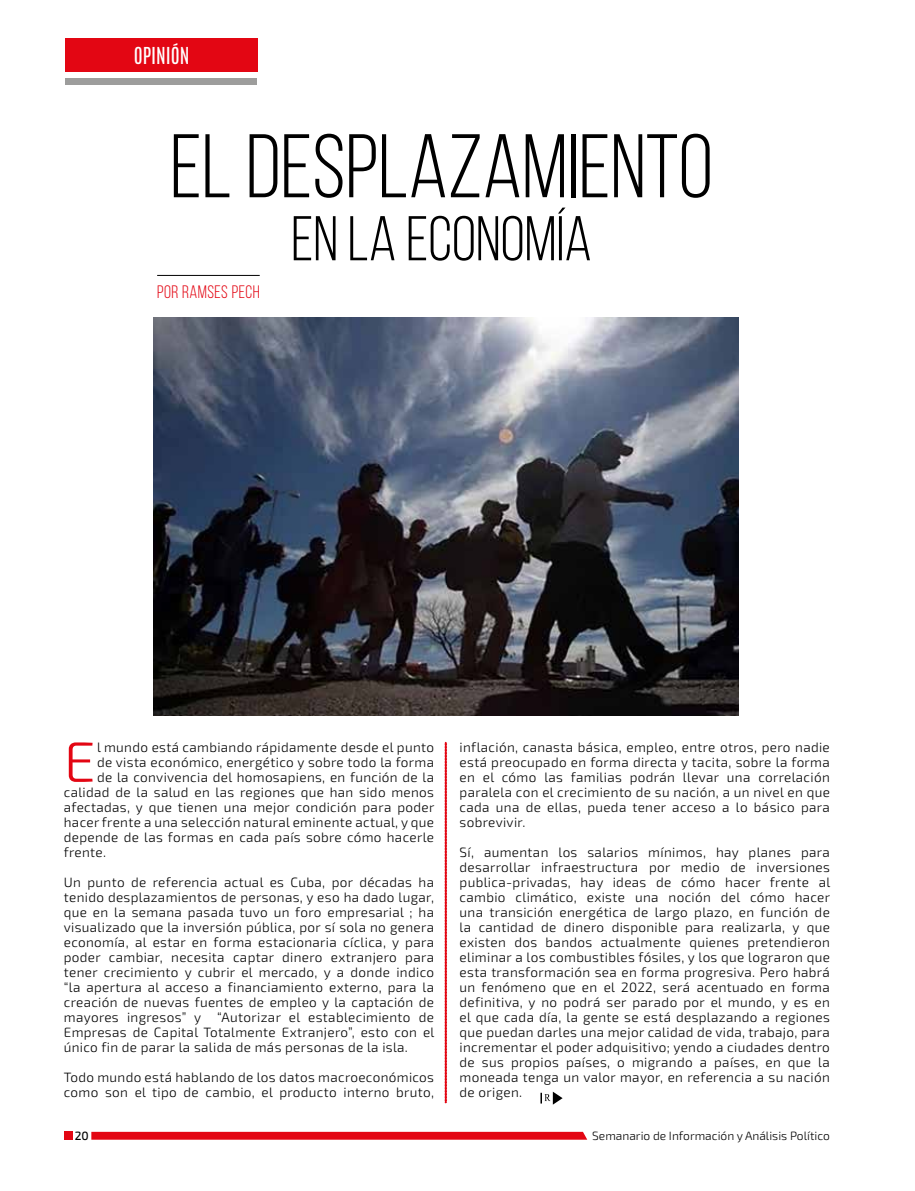
<style>
.page{position:relative;width:915px;height:1191px;background:#fff}
.page>*{position:absolute;margin:0;border:0;box-sizing:border-box;transform-origin:0 0}
.t1{font:90px "Bebas Neue";color:#000}
.t2{font:63px "Bebas Neue";color:#000}
.t3{font:300 57px "Exo 2";color:#e30613}
.t4{font:19.5px "Antonio";color:#fff}
.t5{font:18px "Bebas Neue";letter-spacing:.025em;color:#e30613}
.t6{font:300 13.5px/15px "Exo 2";letter-spacing:.025em;color:#000;text-align:justify}
.t7{font:300 12px "Exo 2";color:#000}
.t8{font:500 12px "Exo 2";color:#000}
</style>
<div class="page">
<div style="left:64px;top:1131px;width:8px;height:9px;background:#e30613"></div>
<svg style="left:91px;top:1131px;width:496px;height:8px;background:#e5212c"></svg>
<div style="left:65px;top:38px;width:192px;height:34px;background:#e30613"></div>
<div style="left:65px;top:78px;width:191px;height:6px;background:#9d9d9c"></div>
<svg style="left:445px;top:742px;width:1px;height:361px"></svg>
<svg style="left:540px;top:1091px;width:22px;height:13px"></svg>
<hr style="left:157px;top:275px;width:103px;height:1px;background:#000">
<img style="left:153px;top:318px;width:585px;height:397px">
<h3 class="t4" style="left:134px;top:41px;width:57px">OPINIÓN</h3>
<h1 class="t1" style="left:170px;top:118px;width:544px">EL DESPLAZAMIENTO</h1>
<h2 class="t2" style="left:291px;top:205px;width:302px">EN LA ECONOMÍA</h2>
<h3 class="t5" style="left:157px;top:282px;width:104px">POR RAMSES PECH</h3>
<h3 class="t3" style="left:64px;top:729px;width:33px">E</h3>
<p class="t6" style="left:97px;top:740px;width:338px">l mundo está cambiando rápidamente desde el punto</p>
<p class="t6" style="left:97px;top:755px;width:338px">de vista económico, energético y sobre todo la forma</p>
<p class="t6" style="left:97px;top:770px;width:338px">de la convivencia del homosapiens, en función de la</p>
<p class="t6" style="left:64px;top:785px;width:371px">calidad de la salud en las regiones que han sido menos</p>
<p class="t6" style="left:64px;top:800px;width:372px">afectadas, y que tienen una mejor condición para poder</p>
<p class="t6" style="left:64px;top:815px;width:371px">hacer frente a una selección natural eminente actual, y que</p>
<p class="t6" style="left:64px;top:830px;width:371px">depende de las formas en cada país sobre cómo hacerle</p>
<p class="t6" style="left:64px;top:845px;width:44px">frente.</p>
<p class="t6" style="left:64px;top:875px;width:372px">Un punto de referencia actual es Cuba, por décadas ha tenido desplazamientos de personas, y eso ha dado lugar, que en la semana pasada tuvo un foro empresarial ; ha visualizado que la inversión pública, por sí sola no genera economía, al estar en forma estacionaria cíclica, y para poder cambiar, necesita captar dinero extranjero para tener crecimiento y cubrir el mercado, y a donde indico “la apertura al acceso a financiamiento externo, para la creación de nuevas fuentes de empleo y la captación de mayores ingresos” y “Autorizar el establecimiento de Empresas de Capital Totalmente Extranjero”, esto con el único fin de parar la salida de más personas de la isla.</p>
<p class="t6" style="left:64px;top:1070px;width:371px">Todo mundo está hablando de los datos macroeconómicos como son el tipo de cambio, el producto interno bruto,</p>
<p class="t6" style="left:459px;top:740px;width:371px">inflación, canasta básica, empleo, entre otros, pero nadie está preocupado en forma directa y tacita, sobre la forma en el cómo las familias podrán llevar una correlación paralela con el crecimiento de su nación, a un nivel en que cada una de ellas, pueda tener acceso a lo básico para sobrevivir.</p>
<p class="t6" style="left:459px;top:845px;width:372px">Sí, aumentan los salarios mínimos, hay planes para desarrollar infraestructura por medio de inversiones publica-privadas, hay ideas de cómo hacer frente al cambio climático, existe una noción del cómo hacer una transición energética de largo plazo, en función de la cantidad de dinero disponible para realizarla, y que existen dos bandos actualmente quienes pretendieron eliminar a los combustibles fósiles, y los que lograron que esta transformación sea en forma progresiva. Pero habrá un fenómeno que en el 2022, será acentuado en forma definitiva, y no podrá ser parado por el mundo, y es en el que cada día, la gente se está desplazando a regiones que puedan darles una mejor calidad de vida, trabajo, para incrementar el poder adquisitivo; yendo a ciudades dentro de sus propios países, o migrando a países, en que la moneada tenga un valor mayor, en referencia a su nación de origen.</p>
<p class="t8" style="left:75px;top:1128px;width:16px">20</p>
<p class="t7" style="left:592px;top:1128px;width:239px">Semanario de Información y Análisis Político</p>
</div>
